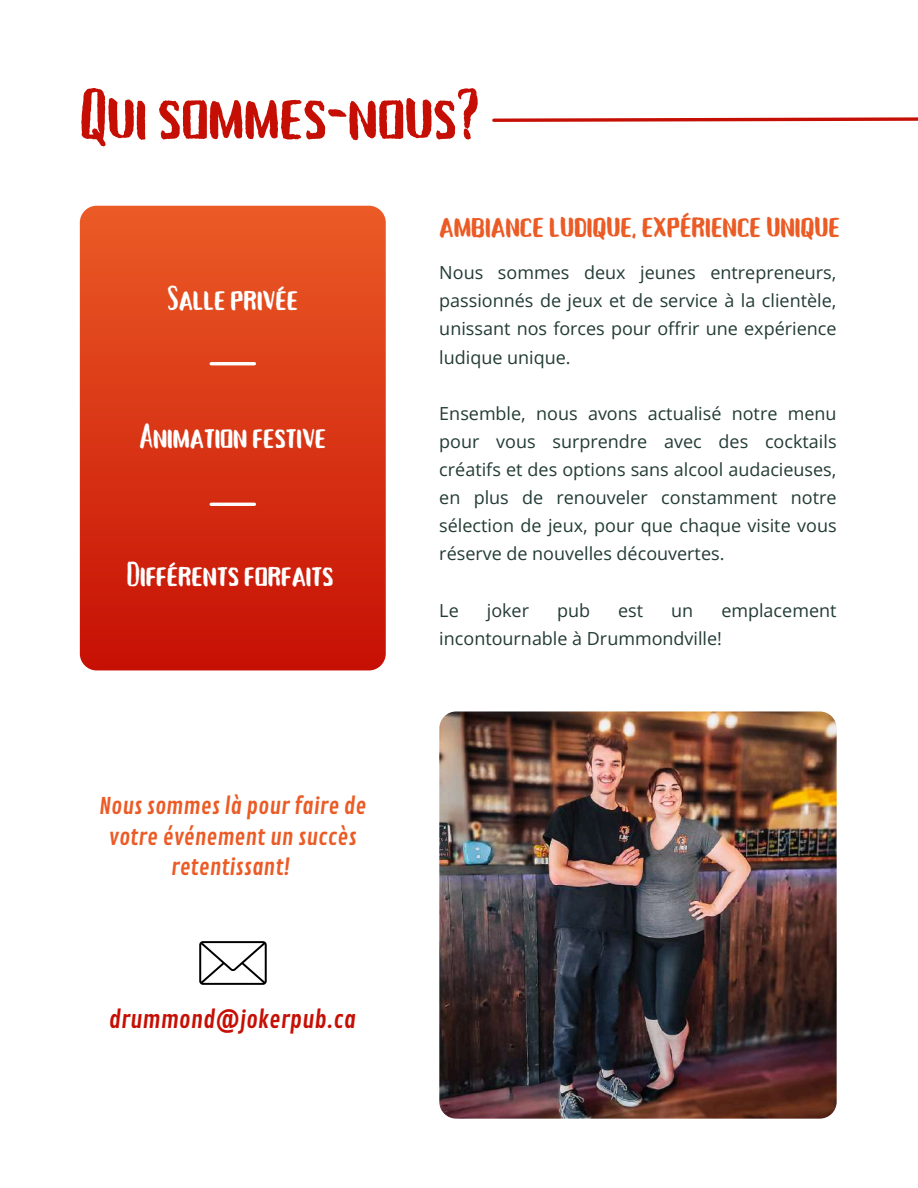
<style>
.page{position:relative;width:918px;height:1188px;background:#fff}
.page>*{position:absolute;margin:0;border:0;box-sizing:border-box;transform-origin:0 0}
.t1{font:72px "Tallow Sans TC Brush";color:#c60f04}
.t2{font:35.4px "Tallow Sans TC Brush";color:#eb5b26}
.t3{font:34.5px "Tallow Sans TC Brush";color:#fff}
.t4{font:23.7px "Contrail One";color:#c60f04}
.t5{font:22.5px/30.3px "Contrail One";color:#eb5b26;text-align:center}
.t6{font:18px/28.2px "Open Sans";color:#233b35;text-align:justify}
</style>
<div class="page">
<img style="left:439px;top:711px;width:398px;height:407px;border-radius:17px">
<svg style="left:492px;top:117px;width:426px;height:5px"></svg>
<div style="left:80px;top:206px;width:306px;height:464px;background:linear-gradient(to bottom,#eb5b26,#c61005);border-radius:17px"></div>
<hr style="left:211px;top:362px;width:43px;height:3px;background:#fff">
<hr style="left:211px;top:503px;width:43px;height:3px;background:#fff">
<svg style="left:199px;top:941px;width:68px;height:44px"></svg>
<h1 class="t1" style="left:80px;top:75px;width:401px">Quisommes-nous?</h1>
<h3 class="t3" style="left:168px;top:279px;width:132px">Salleprivée</h3>
<h3 class="t3" style="left:139px;top:417px;width:188px">Animation festive</h3>
<h3 class="t3" style="left:127px;top:555px;width:208px">Différentsforfaits</h3>
<p class="t5" style="left:99px;top:792px;width:269px">Nous sommes là pour faire de votre événement un succès retentissant!</p>
<h3 class="t4" style="left:109px;top:1005px;width:248px">drummond@jokerpub.ca</h3>
<h2 class="t2" style="left:439px;top:205px;width:402px">ambianceludique,expérienceunique</h2>
<p class="t6" style="left:439px;top:258px;width:399px">Nous sommes deux jeunes entrepreneurs, passionnés de jeux et de service à la clientèle, unissant nos forces pour offrir une expérience ludique unique.</p>
<p class="t6" style="left:439px;top:399px;width:399px">Ensemble, nous avons actualisé notre menu pour vous surprendre avec des cocktails créatifs et des options sans alcool audacieuses, en plus de renouveler constamment notre sélection de jeux, pour que chaque visite vous réserve de nouvelles découvertes.</p>
<p class="t6" style="left:439px;top:596px;width:399px;text-indent:282px">emplacement incontournable à Drummondville!</p>
<p class="t6" style="left:439px;top:596px;width:21px">Le</p>
<p class="t6" style="left:487px;top:596px;width:44px">joker</p>
<p class="t6" style="left:557px;top:596px;width:35px">pub</p>
<p class="t6" style="left:618px;top:596px;width:27px">est</p>
<p class="t6" style="left:671px;top:596px;width:24px">un</p>
</div>
